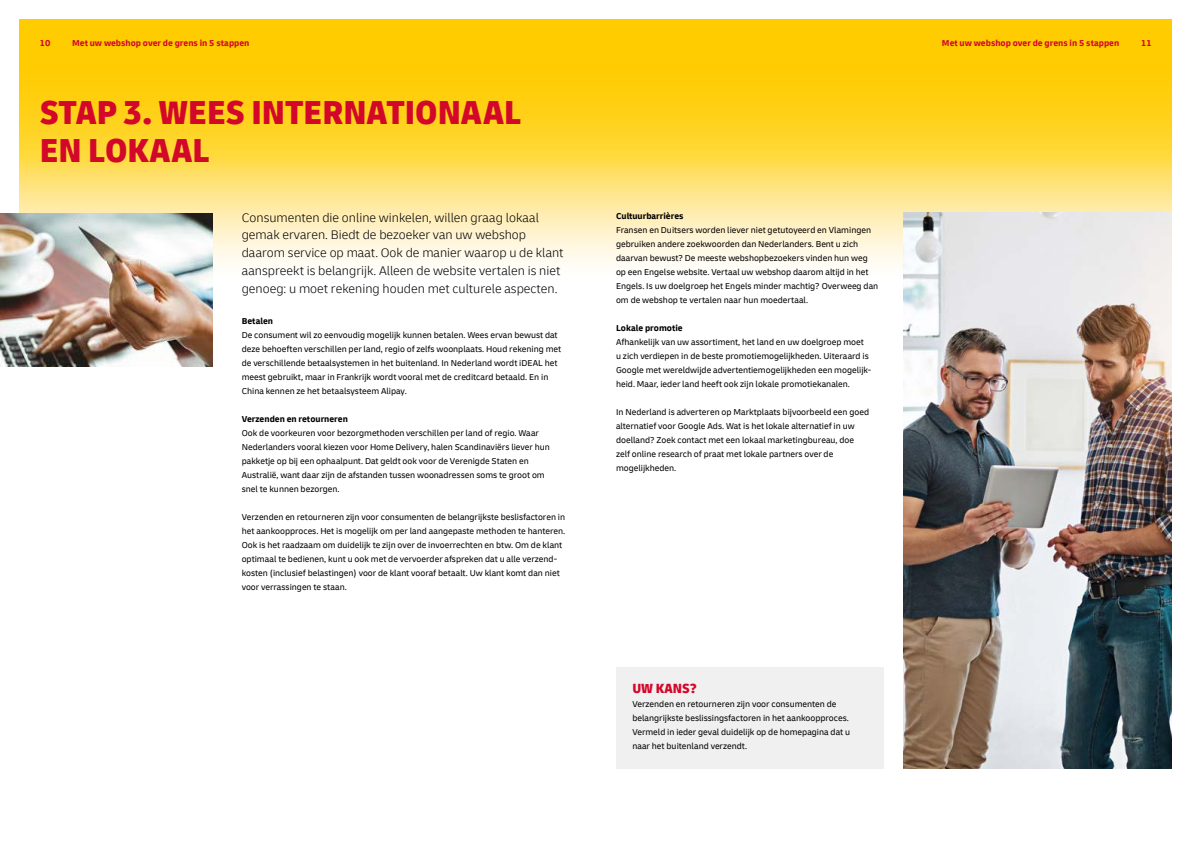
<style>
.page{position:relative;width:1191px;height:842px;background:#fff}
.page>*{position:absolute;margin:0;border:0;box-sizing:border-box;transform-origin:0 0}
.t1{font:900 condensed 35px/37.9px "Delivery";color:#d3072a}
.t2{font:900 condensed 14px "Delivery";color:#d3072a}
.t3{font:300 13px/17.7px "Delivery";color:#000}
.t4{font:9px/14px "Delivery";color:#000}
.t5{font:700 9px "Delivery";color:#d3072a}
.t6{font:700 9px "Delivery";color:#000}
</style>
<div class="page">
<svg style="left:20px;top:20px;width:1151px;height:245px;background:#fed946"></svg>
<div style="left:616px;top:667px;width:267px;height:101px;background:#f0f0f0"></div>
<img style="left:0;top:213px;width:213px;height:153px">
<img style="left:903px;top:213px;width:268px;height:555px">
<p class="t5" style="left:40px;top:37px;width:12px">10</p>
<p class="t5" style="left:72px;top:37px;width:179px">Met uw webshop over de grens in 5 stappen</p>
<p class="t5" style="left:942px;top:37px;width:179px">Met uw webshop over de grens in 5 stappen</p>
<p class="t5" style="left:1141px;top:37px;width:12px">11</p>
<h1 class="t1" style="left:40px;top:93px;width:483px">STAP 3. WEES INTERNATIONAAL<br>EN LOKAAL</h1>
<p class="t3" style="left:242px;top:208px;width:323px">Consumenten die online winkelen, willen graag lokaal gemak ervaren. Biedt de bezoeker van uw webshop daarom service op maat. Ook de manier waarop u de klant aanspreekt is belangrijk. Alleen de website vertalen is niet genoeg: u moet rekening houden met culturele aspecten.</p>
<p class="t6" style="left:242px;top:316px;width:33px">Betalen</p>
<p class="t4" style="left:242px;top:328px;width:321px">De consument wil zo eenvoudig mogelijk kunnen betalen. Wees ervan bewust dat deze behoeften verschillen per land, regio of zelfs woonplaats. Houd rekening met de verschillende betaalsystemen in het buitenland. In Nederland wordt iDEAL het meest gebruikt, maar in Frankrijk wordt vooral met de creditcard betaald. En in China kennen ze het betaalsysteem Alipay.</p>
<p class="t6" style="left:242px;top:414px;width:108px">Verzenden en retourneren</p>
<p class="t4" style="left:242px;top:426px;width:310px">Ook de voorkeuren voor bezorgmethoden verschillen per land of regio. Waar Nederlanders vooral kiezen voor Home Delivery, halen Scandinaviërs liever hun pakketje op bij een ophaalpunt. Dat geldt ook voor de Verenigde Staten en Australië, want daar zijn de afstanden tussen woonadressen soms te groot om snel te kunnen bezorgen.</p>
<p class="t4" style="left:242px;top:510px;width:325px">Verzenden en retourneren zijn voor consumenten de belangrijkste beslisfactoren in het aankoopproces. Het is mogelijk om per land aangepaste methoden te hanteren.<br>Ook is het raadzaam om duidelijk te zijn over de invoerrechten en btw. Om de klant optimaal te bedienen, kunt u ook met de vervoerder afspreken dat u alle verzend&shy;kosten (inclusief belastingen) voor de klant vooraf betaalt. Uw klant komt dan niet voor verrassingen te staan.</p>
<p class="t6" style="left:616px;top:210px;width:69px">Cultuurbarrières</p>
<p class="t4" style="left:616px;top:223px;width:264px">Fransen en Duitsers worden liever niet getutoyeerd en Vlamingen gebruiken andere zoekwoorden dan Nederlanders. Bent u zich daarvan bewust? De meeste webshopbezoekers vinden hun weg op een Engelse website. Vertaal uw webshop daarom altijd in het Engels. Is uw doelgroep het Engels minder machtig? Overweeg dan om de webshop te vertalen naar hun moedertaal.</p>
<p class="t6" style="left:616px;top:322px;width:68px">Lokale promotie</p>
<p class="t4" style="left:616px;top:335px;width:257px">Afhankelijk van uw assortiment, het land en uw doelgroep moet<br>u zich verdiepen in de beste promotiemogelijkheden. Uiteraard is Google met wereldwijde advertentiemogelijkheden een mogelijk&shy;heid. Maar, ieder land heeft ook zijn lokale promotiekanalen.</p>
<p class="t4" style="left:616px;top:405px;width:255px">In Nederland is adverteren op Marktplaats bijvoorbeeld een goed alternatief voor Google Ads. Wat is het lokale alternatief in uw doelland? Zoek contact met een lokaal marketingbureau, doe zelf online research of praat met lokale partners over de mogelijkheden.</p>
<h2 class="t2" style="left:632px;top:679px;width:66px">UW KANS?</h2>
<p class="t4" style="left:632px;top:697px;width:219px">Verzenden en retourneren zijn voor consumenten de belangrijkste beslissingsfactoren in het aankoopproces.<br>Vermeld in ieder geval duidelijk op de homepagina dat u naar het buitenland verzendt.</p>
</div>
